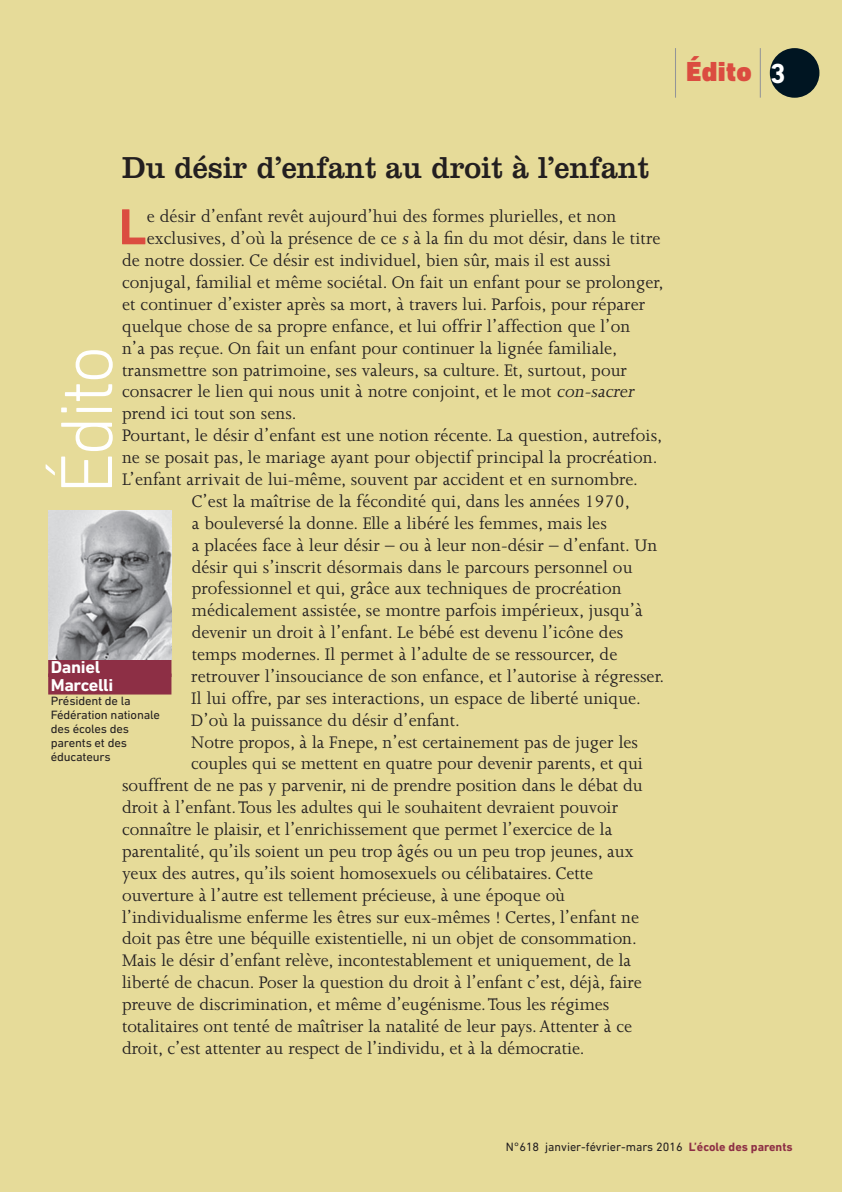
<style>
.page{position:relative;width:842px;height:1192px;background:#e6db99}
.page>*{position:absolute;margin:0;border:0;box-sizing:border-box;transform-origin:0 0}
.t1{font:300 74.73px "DIN Next LT Pro";letter-spacing:-.04em;color:#fff}
.t2{font:700 51.45px "DIN Next LT Pro";color:#db4c40}
.t3{font:31.5px "Clarendon";color:#231f20;scale:.95 1}
.t4{font:900 28px "DIN Next LT Pro";letter-spacing:.01em;color:#db4c40}
.t5{font:700 28px "DIN Next LT Pro";color:#fff}
.t6{font:19.25px "Joanna";letter-spacing:.005em;color:#231f20}
.t7{font:700 17.5px/17.5px "DIN Next LT Pro";letter-spacing:-.02em;color:#fff;scale:1.04 1}
.t8{font:12.25px/14px "DIN Next LT Pro";letter-spacing:-.015em;color:#231f20;scale:1.04 1}
.t9{font:12.25px "DIN Next LT Pro";letter-spacing:-.015em;color:#231f20}
.s1{font-style:italic}
.s2{font-weight:700;color:#8d2f45}
</style>
<div class="page">
<div style="left:769px;top:48px;width:50px;height:50px;background:#001522;border-radius:50%"></div>
<hr style="left:675px;top:48px;width:1px;height:50px;background:#939598">
<hr style="left:759px;top:48px;width:1px;height:50px;background:#939598">
<div style="left:48px;top:656px;width:123px;height:21px;background:#8d2f45"></div>
<div style="left:48px;top:673px;width:123px;height:21px;background:#8d2f45"></div>
<img style="left:48px;top:511px;width:124px;height:149px">
<h3 class="t4" style="left:686px;top:55px;width:67px">Édito</h3>
<h3 class="t5" style="left:770px;top:57px;width:17px">3</h3>
<h3 class="t3" style="left:122px;top:149px;width:556px">Du désir d’enfant au droit à l’enfant</h3>
<h2 class="t2" style="left:119px;top:197px;width:29px">L</h2>
<p class="t6" style="left:147px;top:206px;width:471px">e désir d’enfant revêt aujourd’hui des formes plurielles, et non</p>
<p class="t6" style="left:147px;top:228px;width:515px">exclusives, d’où la présence de ce <span class="s1">s</span> à la fin du mot désir, dans le titre</p>
<p class="t6" style="left:122px;top:250px;width:490px">de notre dossier. Ce désir est individuel, bien sûr, mais il est aussi</p>
<p class="t6" style="left:122px;top:272px;width:543px">conjugal, familial et même sociétal. On fait un enfant pour se prolonger,</p>
<p class="t6" style="left:122px;top:294px;width:525px">et continuer d’exister après sa mort, à travers lui. Parfois, pour réparer</p>
<p class="t6" style="left:122px;top:316px;width:509px">quelque chose de sa propre enfance, et lui offrir l’affection que l’on</p>
<p class="t6" style="left:122px;top:338px;width:497px">n’a pas reçue. On fait un enfant pour continuer la lignée familiale,</p>
<p class="t6" style="left:122px;top:359px;width:506px">transmettre son patrimoine, ses valeurs, sa culture. Et, surtout, pour</p>
<p class="t6" style="left:122px;top:381px;width:517px">consacrer le lien qui nous unit à notre conjoint, et le mot <span class="s1">con-sacrer</span></p>
<p class="t6" style="left:122px;top:403px;width:176px">prend ici tout son sens.</p>
<p class="t6" style="left:122px;top:425px;width:542px">Pourtant, le désir d’enfant est une notion récente. La question, autrefois,</p>
<p class="t6" style="left:122px;top:447px;width:537px">ne se posait pas, le mariage ayant pour objectif principal la procréation.</p>
<p class="t6" style="left:122px;top:469px;width:517px">L’enfant arrivait de lui-même, souvent par accident et en surnombre.</p>
<p class="t6" style="left:192px;top:491px;width:439px">C’est la maîtrise de la fécondité qui, dans les années 1970,</p>
<p class="t6" style="left:192px;top:513px;width:416px">a bouleversé la donne. Elle a libéré les femmes, mais les</p>
<p class="t6" style="left:192px;top:534px;width:467px">a placées face à leur désir – ou à leur non-désir – d’enfant. Un</p>
<p class="t6" style="left:192px;top:556px;width:442px">désir qui s’inscrit désormais dans le parcours personnel ou</p>
<p class="t6" style="left:192px;top:578px;width:431px">professionnel et qui, grâce aux techniques de procréation</p>
<p class="t6" style="left:192px;top:600px;width:452px">médicalement assistée, se montre parfois impérieux, jusqu’à</p>
<p class="t6" style="left:192px;top:622px;width:433px">devenir un droit à l’enfant. Le bébé est devenu l’icône des</p>
<p class="t6" style="left:192px;top:644px;width:427px">temps modernes. Il permet à l’adulte de se ressourcer, de</p>
<p class="t6" style="left:191px;top:666px;width:474px">retrouver l’insouciance de son enfance, et l’autorise à régresser.</p>
<p class="t6" style="left:191px;top:687px;width:451px">Il lui offre, par ses interactions, un espace de liberté unique.</p>
<p class="t6" style="left:191px;top:709px;width:270px">D’où la puissance du désir d’enfant.</p>
<p class="t6" style="left:191px;top:731px;width:448px">Notre propos, à la Fnepe, n’est certainement pas de juger les</p>
<p class="t6" style="left:191px;top:753px;width:453px">couples qui se mettent en quatre pour devenir parents, et qui</p>
<p class="t6" style="left:122px;top:775px;width:522px">souffrent de ne pas y parvenir, ni de prendre position dans le débat du</p>
<p class="t6" style="left:122px;top:797px;width:497px">droit à l’enfant. Tous les adultes qui le souhaitent devraient pouvoir</p>
<p class="t6" style="left:122px;top:819px;width:492px">connaître le plaisir, et l’enrichissement que permet l’exercice de la</p>
<p class="t6" style="left:122px;top:841px;width:513px">parentalité, qu’ils soient un peu trop âgés ou un peu trop jeunes, aux</p>
<p class="t6" style="left:122px;top:862px;width:472px">yeux des autres, qu’ils soient homosexuels ou célibataires. Cette</p>
<p class="t6" style="left:122px;top:884px;width:444px">ouverture à l’autre est tellement précieuse, à une époque où</p>
<p class="t6" style="left:122px;top:906px;width:518px">l’individualisme enferme les êtres sur eux-mêmes ! Certes, l’enfant ne</p>
<p class="t6" style="left:122px;top:928px;width:516px">doit pas être une béquille existentielle, ni un objet de consommation.</p>
<p class="t6" style="left:122px;top:950px;width:510px">Mais le désir d’enfant relève, incontestablement et uniquement, de la</p>
<p class="t6" style="left:122px;top:972px;width:521px">liberté de chacun. Poser la question du droit à l’enfant c’est, déjà, faire</p>
<p class="t6" style="left:122px;top:994px;width:489px">preuve de discrimination, et même d’eugénisme. Tous les régimes</p>
<p class="t6" style="left:122px;top:1015px;width:511px">totalitaires ont tenté de maîtriser la natalité de leur pays. Attenter à ce</p>
<p class="t6" style="left:122px;top:1037px;width:464px">droit, c’est attenter au respect de l’individu, et à la démocratie.</p>
<h1 class="t1" style="left:44px;top:494px;width:150px;rotate:-90deg">Édito</h1>
<p class="t7" style="left:51px;top:658px;width:61px">Daniel<br>Marcelli</p>
<p class="t8" style="left:51px;top:693px;width:107px">Président de la<br>Fédération nationale des écoles des parents et des éducateurs</p>
<p class="t9" style="left:506px;top:1139px;width:288px">N°618 janvier-février-mars 2016 <span class="s2">L’école des parents</span></p>
</div>
